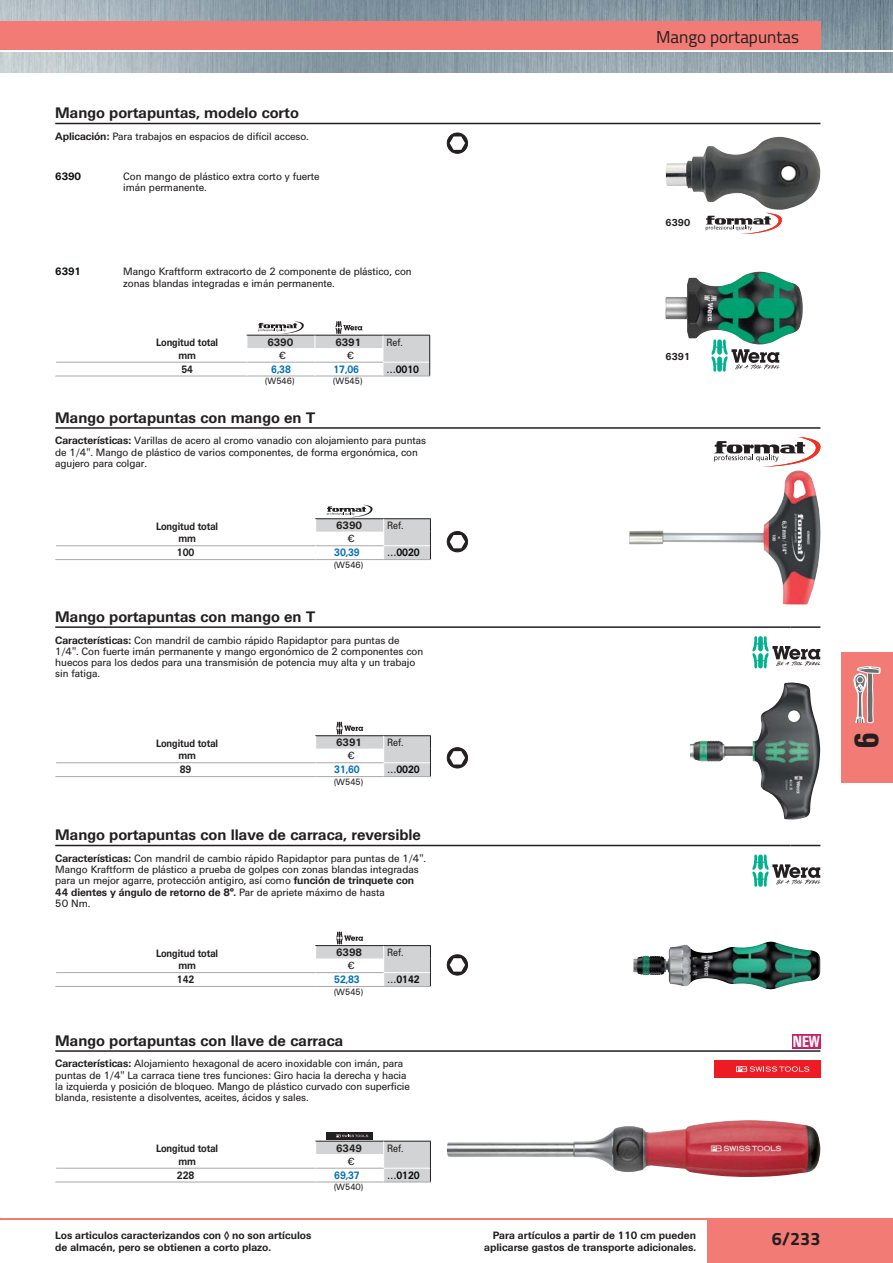
<style>
.page{position:relative;width:893px;height:1263px;background:#fff}
.page>*{position:absolute;margin:0;border:0;box-sizing:border-box;transform-origin:0 0}
.t1{font:700 33.75px "Univers Condp 67";color:#231f20}
.t2{font:700 18px "Titillium Web";color:#231f20}
.t3{font:17.25px "Titillium Web";color:#231f20}
.t4{font:700 15.9px "Univers Condp 67";color:#fff}
.t5{font:700 15px "Universdp 65";color:#231f20}
.t6{font:10.5px/11.2px "Universdp 55";letter-spacing:-.01em;color:#231f20}
.t7{font:700 10.5px/12px "Universdp 65";color:#231f20;text-align:right}
.t8{font:700 10.5px/12.6px "Universdp 65";color:#231f20;text-align:center;scale:.9 1}
.t9{font:700 10.5px "Universdp 65";letter-spacing:-.01em;color:#0071b8;scale:.9 1}
.t10{font:10.5px "Universdp 55";letter-spacing:-.01em;color:#231f20;scale:.9 1}
.t11{font:700 10.5px "Universdp 65";letter-spacing:-.01em;color:#0b0e10;scale:.9 1}
.t12{font:700 10.5px "Universdp 65";letter-spacing:-.01em;color:#0b0e10}
.t13{font:700 9.9px "Universdp 65";color:#231f20}
.t14{font:9px "Universdp 55";letter-spacing:-.01em;color:#231f20;scale:.95 1}
.s1{font-family:"Universdp 65";font-weight:700}
.s2{font-family:"Universdp 55";font-weight:400}
</style>
<div class="page">
<img style="left:0;top:0;width:893px;height:73px">
<hr style="left:0;top:50px;width:893px;height:1px;background:#fff">
<div style="left:0;top:21px;width:820px;height:29px;background:#f37b76"></div>
<hr style="left:0;top:1218px;width:893px;height:1px;background:#f37b76">
<div style="left:708px;top:1219px;width:185px;height:44px;background:#f37b76"></div>
<hr style="left:55px;top:376px;width:328px;height:1px;background:#a7a9ac">
<hr style="left:383px;top:376px;width:47px;height:1px;background:#a7a9ac">
<hr style="left:56px;top:362px;width:191px;height:1px;background:#a7a9ac">
<svg style="left:247px;top:321px;width:183px;height:55px"></svg>
<hr style="left:55px;top:123px;width:765px;height:1px;background:#231f20">
<div style="left:447px;top:133px;width:20px;height:20px;background:#231f20;border-radius:50%"></div>
<div style="left:447px;top:133px;width:21px;height:21px;border:1px solid #231f20;border-radius:50%"></div>
<svg style="left:450px;top:136px;width:15px;height:14px"></svg>
<svg style="left:711px;top:344px;width:68px;height:28px"></svg>
<img style="left:665px;top:272px;width:138px;height:72px">
<svg style="left:706px;top:213px;width:76px;height:21px"></svg>
<hr style="left:55px;top:559px;width:261px;height:1px;background:#a7a9ac">
<hr style="left:56px;top:545px;width:260px;height:1px;background:#a7a9ac">
<svg style="left:315px;top:505px;width:116px;height:55px"></svg>
<hr style="left:55px;top:427px;width:765px;height:2px;background:#231f20">
<svg style="left:447px;top:532px;width:20px;height:20px"></svg>
<div style="left:447px;top:531px;width:21px;height:21px;border:1px solid #231f20;border-radius:50%"></div>
<svg style="left:450px;top:535px;width:15px;height:13px"></svg>
<hr style="left:55px;top:986px;width:376px;height:1px;background:#a7a9ac">
<hr style="left:56px;top:972px;width:260px;height:1px;background:#a7a9ac">
<svg style="left:315px;top:932px;width:116px;height:54px"></svg>
<hr style="left:55px;top:845px;width:736px;height:1px;background:#231f20">
<svg style="left:791px;top:845px;width:29px;height:1px"></svg>
<div style="left:447px;top:955px;width:20px;height:20px;background:#231f20;border-radius:50%"></div>
<div style="left:447px;top:954px;width:21px;height:22px;border:1px solid #231f20;border-radius:50%"></div>
<svg style="left:450px;top:958px;width:15px;height:14px"></svg>
<hr style="left:55px;top:776px;width:376px;height:1px;background:#a7a9ac">
<hr style="left:56px;top:762px;width:260px;height:1px;background:#a7a9ac">
<svg style="left:315px;top:722px;width:116px;height:55px"></svg>
<hr style="left:55px;top:626px;width:736px;height:2px;background:#231f20">
<hr style="left:791px;top:626px;width:29px;height:2px;background:#231f20">
<div style="left:447px;top:748px;width:20px;height:20px;background:#231f20;border-radius:50%"></div>
<div style="left:447px;top:747px;width:21px;height:21px;border:1px solid #231f20;border-radius:50%"></div>
<svg style="left:450px;top:751px;width:15px;height:14px"></svg>
<hr style="left:55px;top:1050px;width:765px;height:2px;background:#231f20">
<div style="left:792px;top:1035px;width:28px;height:14px;background:#c81f66"></div>
<div style="left:714px;top:1060px;width:106px;height:18px;background:#ed1c24"></div>
<svg style="left:736px;top:1066px;width:73px;height:6px"></svg>
<img style="left:447px;top:1120px;width:373px;height:57px">
<hr style="left:55px;top:1182px;width:376px;height:1px;background:#a7a9ac">
<hr style="left:56px;top:1168px;width:260px;height:1px;background:#a7a9ac">
<svg style="left:326px;top:1132px;width:47px;height:3px"></svg>
<svg style="left:315px;top:1135px;width:116px;height:47px"></svg>
<img style="left:666px;top:137px;width:154px;height:73px">
<svg style="left:714px;top:437px;width:106px;height:30px"></svg>
<img style="left:629px;top:471px;width:191px;height:134px">
<svg style="left:752px;top:636px;width:68px;height:32px"></svg>
<img style="left:690px;top:683px;width:130px;height:137px">
<svg style="left:752px;top:855px;width:68px;height:32px"></svg>
<img style="left:633px;top:942px;width:187px;height:47px">
<div style="left:842px;top:653px;width:51px;height:130px;background:#f37b76"></div>
<svg style="left:854px;top:667px;width:26px;height:56px"></svg>
<h3 class="t5" style="left:55px;top:108px;width:245px">Mango portapuntas, modelo corto</h3>
<p class="t6" style="left:55px;top:132px;width:255px"><span class="s1">Aplicación:</span> Para trabajos en espacios de difícil acceso.</p>
<p class="t12" style="left:55px;top:173px;width:27px">6390</p>
<p class="t6" style="left:123px;top:171px;width:198px">Con mango de plástico extra corto y fuerte imán permanente.</p>
<p class="t12" style="left:55px;top:268px;width:27px">6391</p>
<p class="t6" style="left:123px;top:267px;width:290px">Mango Kraftform extracorto de 2 componente de plástico, con zonas blandas integradas e imán permanente.</p>
<p class="t8" style="left:156px;top:337px;width:70px">Longitud total mm</p>
<p class="t7" style="left:267px;top:337px;width:27px">6390</p>
<p class="t7" style="left:335px;top:337px;width:27px">6391</p>
<p class="t10" style="left:386px;top:339px;width:20px">Ref.</p>
<p class="t10" style="left:279px;top:352px;width:9px">€</p>
<p class="t10" style="left:347px;top:352px;width:9px">€</p>
<p class="t8" style="left:181px;top:364px;width:15px">54</p>
<p class="t9" style="left:271px;top:365px;width:23px">6,38</p>
<p class="t9" style="left:333px;top:365px;width:30px">17,06</p>
<p class="t11" style="left:386px;top:366px;width:38px">…0010</p>
<p class="t14" style="left:265px;top:378px;width:33px">(W546)</p>
<p class="t14" style="left:333px;top:378px;width:33px">(W545)</p>
<h3 class="t5" style="left:55px;top:412px;width:261px">Mango portapuntas con mango en T</h3>
<p class="t6" style="left:55px;top:436px;width:372px"><span class="s1">Características:</span> Varillas de acero al cromo vanadio con alojamiento para puntas de 1/4". Mango de plástico de varios componentes, de forma ergonómica, con agujero para colgar.</p>
<p class="t8" style="left:156px;top:521px;width:70px">Longitud total mm</p>
<p class="t7" style="left:336px;top:521px;width:27px">6390</p>
<p class="t10" style="left:387px;top:522px;width:20px">Ref.</p>
<p class="t10" style="left:348px;top:535px;width:9px">€</p>
<p class="t8" style="left:177px;top:547px;width:21px">100</p>
<p class="t9" style="left:334px;top:549px;width:30px">30,39</p>
<p class="t11" style="left:387px;top:549px;width:38px">…0020</p>
<p class="t14" style="left:334px;top:562px;width:33px">(W546)</p>
<h3 class="t5" style="left:55px;top:612px;width:261px">Mango portapuntas con mango en T</h3>
<p class="t6" style="left:55px;top:635px;width:369px"><span class="s1">Características:</span> Con mandril de cambio rápido Rapidaptor para puntas de 1/4". Con fuerte imán permanente y mango ergonómico de 2 componentes con huecos para los dedos para una transmisión de potencia muy alta y un trabajo sin fatiga.</p>
<p class="t8" style="left:156px;top:738px;width:70px">Longitud total mm</p>
<p class="t7" style="left:336px;top:738px;width:27px">6391</p>
<p class="t10" style="left:387px;top:739px;width:20px">Ref.</p>
<p class="t10" style="left:348px;top:752px;width:9px">€</p>
<p class="t8" style="left:180px;top:764px;width:15px">89</p>
<p class="t9" style="left:334px;top:766px;width:30px">31,60</p>
<p class="t11" style="left:387px;top:766px;width:38px">…0020</p>
<p class="t14" style="left:334px;top:779px;width:33px">(W545)</p>
<h3 class="t5" style="left:55px;top:830px;width:367px">Mango portapuntas con llave de carraca, reversible</h3>
<p class="t6" style="left:55px;top:854px;width:372px"><span class="s1">Características:</span> Con mandril de cambio rápido Rapidaptor para puntas de 1/4".<br>Mango Kraftform de plástico a prueba de golpes con zonas blandas integradas para un mejor agarre, protección antigiro, así como <span class="s1">función de trinquete con</span></p>
<p class="t7" style="left:55px;top:887px;width:331px">44 dientes y ángulo de retorno de 8°. <span class="s2">Par de apriete máximo de hasta</span></p>
<p class="t6" style="left:55px;top:899px;width:37px">50 Nm.</p>
<p class="t8" style="left:156px;top:948px;width:70px">Longitud total mm</p>
<p class="t7" style="left:336px;top:948px;width:27px">6398</p>
<p class="t10" style="left:387px;top:949px;width:20px">Ref.</p>
<p class="t10" style="left:348px;top:962px;width:9px">€</p>
<p class="t8" style="left:177px;top:974px;width:21px">142</p>
<p class="t9" style="left:334px;top:976px;width:30px">52,83</p>
<p class="t11" style="left:387px;top:976px;width:38px">…0142</p>
<p class="t14" style="left:334px;top:989px;width:33px">(W545)</p>
<h3 class="t3" style="left:656px;top:23px;width:145px">Mango portapuntas</h3>
<p class="t13" style="left:665px;top:220px;width:26px">6390</p>
<p class="t13" style="left:665px;top:353px;width:26px">6391</p>
<h3 class="t5" style="left:55px;top:1036px;width:289px">Mango portapuntas con llave de carraca</h3>
<h3 class="t4" style="left:793px;top:1032px;width:29px">NEW</h3>
<p class="t6" style="left:55px;top:1059px;width:356px"><span class="s1">Características:</span> Alojamiento hexagonal de acero inoxidable con imán, para puntas de 1/4" La carraca tiene tres funciones: Giro hacia la derecha y hacia la izquierda y posición de bloqueo. Mango de plástico curvado con superficie blanda, resistente a disolventes, aceites, ácidos y sales.</p>
<p class="t8" style="left:156px;top:1143px;width:70px">Longitud total mm</p>
<p class="t7" style="left:336px;top:1143px;width:27px">6349</p>
<p class="t10" style="left:387px;top:1145px;width:20px">Ref.</p>
<p class="t10" style="left:348px;top:1158px;width:9px">€</p>
<p class="t8" style="left:177px;top:1170px;width:21px">228</p>
<p class="t9" style="left:334px;top:1171px;width:30px">69,37</p>
<p class="t11" style="left:387px;top:1172px;width:38px">…0120</p>
<p class="t14" style="left:334px;top:1184px;width:33px">(W540)</p>
<p class="t7" style="left:484px;top:1231px;width:213px">Para artículos a partir de 110 cm pueden aplicarse gastos de transporte adicionales.</p>
<p class="t7" style="left:55px;top:1231px;width:258px;text-align:left">Los articulos caracterizandos con ◊ no son artículos de almacén, pero se obtienen a corto plazo.</p>
<h2 class="t2" style="left:772px;top:1224px;width:50px">6/233</h2>
<h1 class="t1" style="left:847px;top:749px;width:18px;rotate:-90deg">6</h1>
</div>
